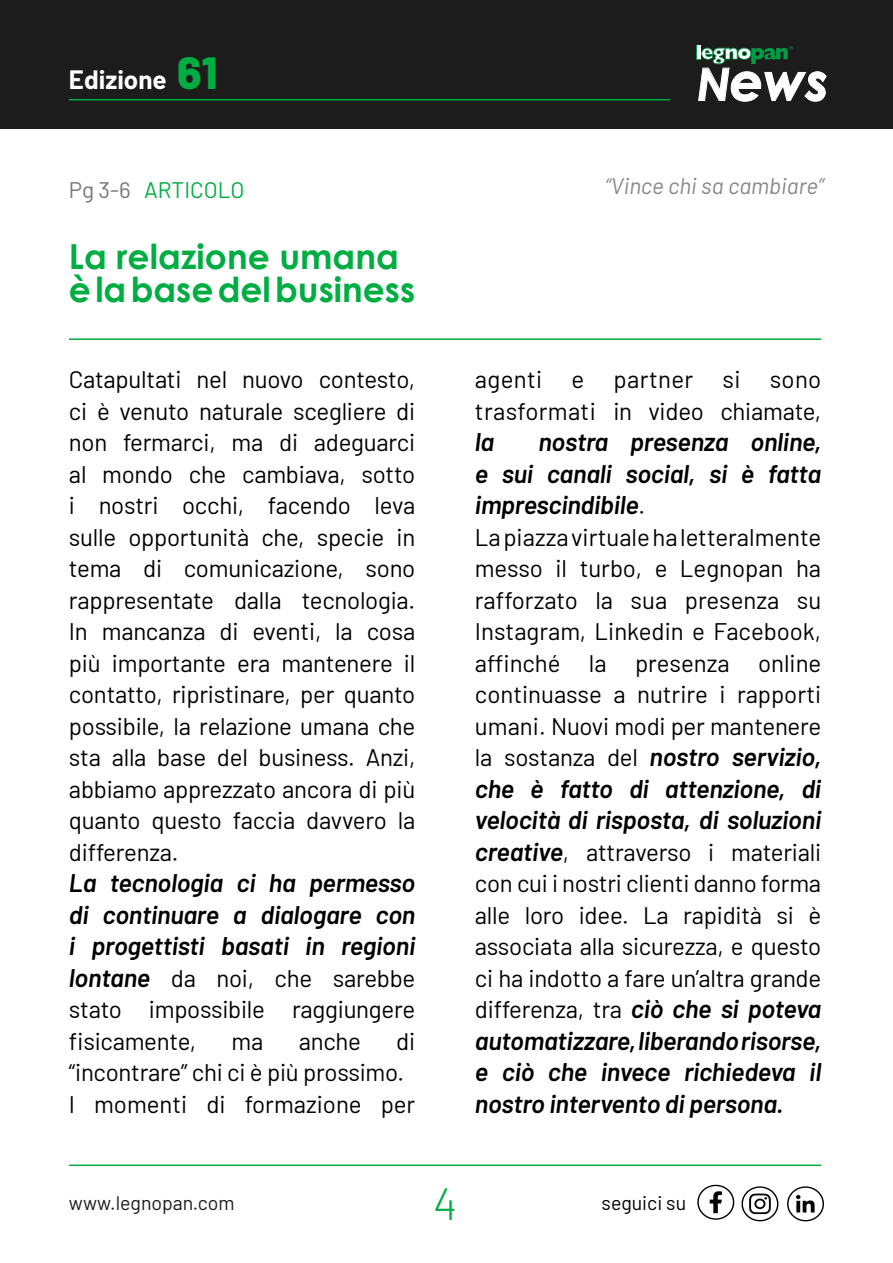
<style>
.page{position:relative;width:893px;height:1263px;background:#fff}
.page>*{position:absolute;margin:0;border:0;box-sizing:border-box;transform-origin:0 0}
.t1{font:italic 700 52.8px "Century Gothic";color:#fff}
.t2{font:300 45px "Barlow";color:#00ad42}
.t3{font:700 34.5px/33px "Century Gothic";color:#00ad42}
.t4{font:700 25.95px "Barlow";color:#fff}
.t5{font:italic 600 25.5px/31.5px "Barlow";letter-spacing:-.01em;color:#000;text-align:justify}
.t6{font:24px/31.5px "Barlow";letter-spacing:-.01em;color:#000;text-align:justify}
.t7{font:24px/31.5px "Barlow";letter-spacing:.015em;color:#000}
.t8{font:italic 22.5px "Barlow";color:#878787}
.t9{font:22.5px "Barlow";color:#00ad42}
.t10{font:19.5px "Barlow";color:#1c1c1c}
.t11{font:19.5px "Barlow";color:#000}
.s1{font-weight:800;font-size:45px;color:#00ad42}
.s2{font-size:45.15px}
.s3{color:#777}
.s4{font-weight:600;font-style:italic;font-size:25.5px}
.s5{font-weight:400;font-style:normal;font-size:24px}
</style>
<div class="page">
<div style="left:0;top:0;width:893px;height:128px;background:#1c1c1c"></div>
<svg style="left:696px;top:45px;width:5px;height:14px"></svg>
<svg style="left:701px;top:46px;width:92px;height:18px"></svg>
<hr style="left:697px;top:45px;width:3px;height:14px;background:#fff">
<hr style="left:69px;top:99px;width:601px;height:1px;background:#00ad42">
<hr style="left:69px;top:1164px;width:752px;height:2px;background:#00ad42">
<svg style="left:787px;top:1186px;width:37px;height:35px"></svg>
<svg style="left:697px;top:1185px;width:37px;height:35px"></svg>
<svg style="left:741px;top:1186px;width:37px;height:35px"></svg>
<hr style="left:69px;top:338px;width:752px;height:2px;background:#00ad42">
<p class="t4" style="left:69px;top:60px;width:150px">Edizione <span class="s1">61</span></p>
<h1 class="t1" style="left:697px;top:47px;width:133px"><span class="s2">N</span>ews</h1>
<p class="t9" style="left:69px;top:173px;width:177px"><span class="s3">Pg 3-6</span> ARTICOLO</p>
<p class="t8" style="left:605px;top:170px;width:220px">“Vince chi sa cambiare”</p>
<h3 class="t3" style="left:69px;top:239px;width:348px">La relazione umana è la base del business</h3>
<p class="t6" style="left:69px;top:362px;width:348px">Catapultati nel nuovo contesto, ci è venuto naturale scegliere di non fermarci, ma di adeguarci al mondo che cambiava, sotto i nostri occhi, facendo leva sulle opportunità che, specie in tema di comunicazione, sono rappresentate dalla tecnologia.<br>In mancanza di eventi, la cosa più importante era mantenere il contatto, ripristinare, per quanto possibile, la relazione umana che sta alla base del business. Anzi, abbiamo apprezzato ancora di più quanto questo faccia davvero la differenza.</p>
<p class="t5" style="left:69px;top:865px;width:348px">La tecnologia ci ha permesso di continuare a dialogare con i progettisti basati in regioni</p>
<p class="t6" style="left:69px;top:960px;width:348px"><span class="s4">lontane</span> da noi, che sarebbe stato impossibile raggiungere fisicamente,</p>
<p class="t6" style="left:69px;top:1023px;width:348px;text-align:left;text-indent:327px">di “incontrare” chi ci è più prossimo.<br>I momenti di formazione per</p>
<p class="t6" style="left:232px;top:1023px;width:33px">ma</p>
<p class="t6" style="left:299px;top:1023px;width:64px">anche</p>
<p class="t7" style="left:475px;top:362px;width:348px">agenti e partner si sono trasformati in video chiamate,</p>
<p class="t5" style="left:475px;top:424px;width:21px">la</p>
<p class="t5" style="left:475px;top:424px;width:348px;text-indent:63px">nostra presenza online, e sui canali social, si è fatta imprescindibile<span class="s5">.</span></p>
<p class="t6" style="left:475px;top:519px;width:348px">La piazza virtuale ha letteralmente messo il turbo, e Legnopan ha rafforzato la sua presenza su Instagram, Linkedin e Facebook, affinché la presenza online continuasse a nutrire i rapporti umani. Nuovi modi per mantenere</p>
<p class="t5" style="left:475px;top:739px;width:348px"><span class="s5">la sostanza del</span> nostro servizio, che è fatto di attenzione, di velocità di risposta, di soluzioni</p>
<p class="t6" style="left:475px;top:834px;width:348px"><span class="s4">creative</span>, attraverso i materiali con cui i nostri clienti danno forma alle loro idee. La rapidità si è associata alla sicurezza, e questo ci ha indotto a fare un’altra grande differenza, tra <span class="s4">ciò che si poteva</span></p>
<p class="t5" style="left:475px;top:1023px;width:348px">automatizzare, liberando risorse, e ciò che invece richiedeva il nostro intervento di persona.</p>
<p class="t10" style="left:69px;top:1189px;width:167px">www.legnopan.com</p>
<h2 class="t2" style="left:433px;top:1171px;width:26px">4</h2>
<p class="t11" style="left:602px;top:1189px;width:86px">seguici su</p>
</div>
